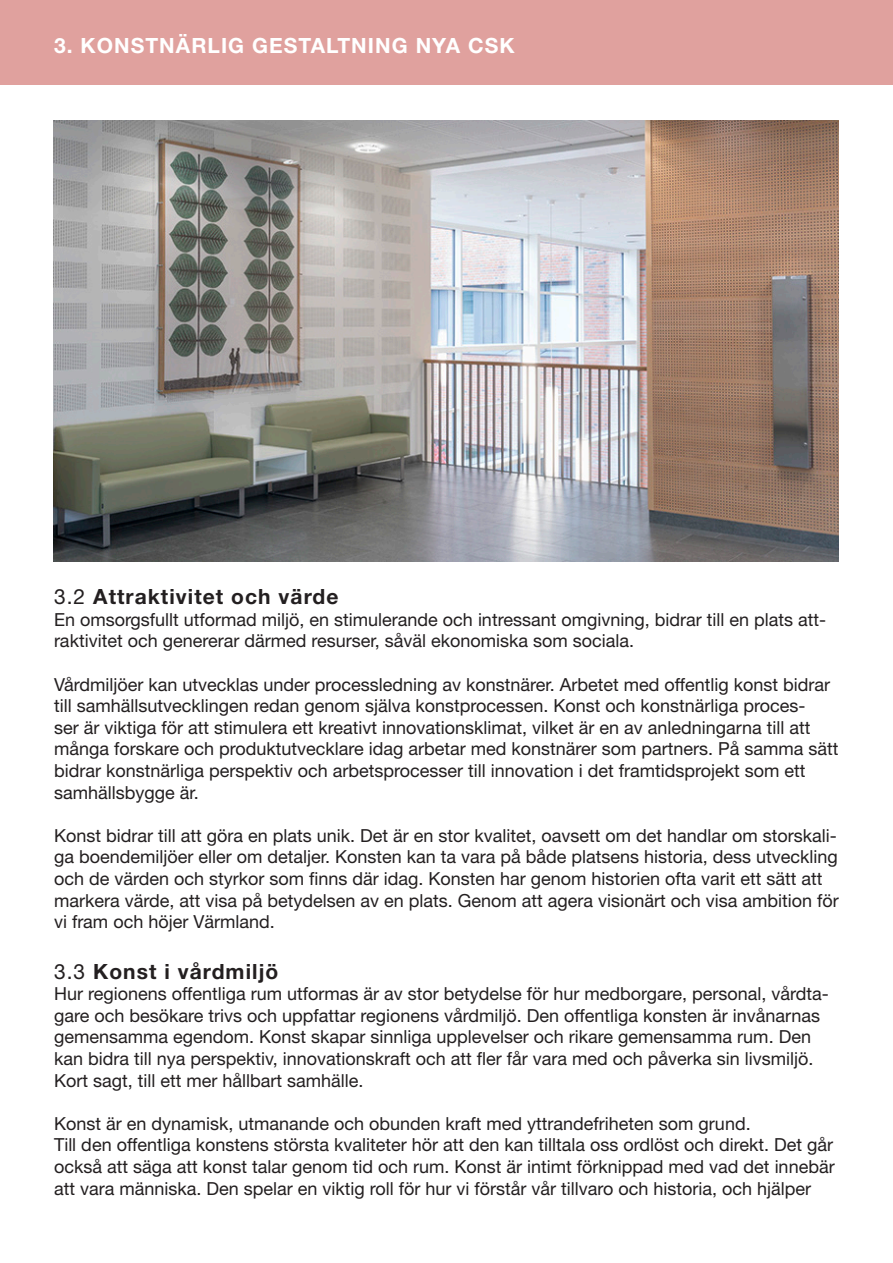
<style>
.page{position:relative;width:893px;height:1263px;background:#fff}
.page>*{position:absolute;margin:0;border:0;box-sizing:border-box;transform-origin:0 0}
.t1{font:700 21px "Helvetica Neue LT Pro";letter-spacing:.05em;color:#231f20}
.t2{font:700 21px "Helvetica Neue LT Pro";letter-spacing:.05em;color:#fff}
.t3{font:18px/21.6px "Helvetica Neue LT Pro";color:#231f20}
.s1{font-weight:400}
</style>
<div class="page">
<div style="left:0;top:0;width:893px;height:84px;background:#e0a19e"></div>
<img style="left:53px;top:120px;width:786px;height:442px">
<p class="t2" style="left:54px;top:33px;width:462px">3. KONSTNÄRLIG GESTALTNING NYA CSK</p>
<p class="t1" style="left:54px;top:584px;width:286px"><span class="s1">3.2</span> Attraktivitet och värde</p>
<p class="t3" style="left:54px;top:608px;width:774px">En omsorgsfullt utformad miljö, en stimulerande och intressant omgivning, bidrar till en plats att&shy;raktivitet och genererar därmed resurser, såväl ekonomiska som sociala.</p>
<p class="t3" style="left:54px;top:673px;width:786px">Vårdmiljöer kan utvecklas under processledning av konstnärer. Arbetet med offentlig konst bidrar till samhällsutvecklingen redan genom själva konstprocessen. Konst och konstnärliga proces-<br>ser är viktiga för att stimulera ett kreativt innovationsklimat, vilket är en av anledningarna till att många forskare och produktutvecklare idag arbetar med konstnärer som partners. På samma sätt bidrar konstnärliga perspektiv och arbetsprocesser till innovation i det framtidsprojekt som ett samhällsbygge är.</p>
<p class="t3" style="left:54px;top:824px;width:786px">Konst bidrar till att göra en plats unik. Det är en stor kvalitet, oavsett om det handlar om storskali&shy;ga boendemiljöer eller om detaljer. Konsten kan ta vara på både platsens historia, dess utveckling och de värden och styrkor som finns där idag. Konsten har genom historien ofta varit ett sätt att markera värde, att visa på betydelsen av en plats. Genom att agera visionärt och visa ambition för vi fram och höjer Värmland.</p>
<p class="t1" style="left:54px;top:958px;width:226px"><span class="s1">3.3</span> Konst i vårdmiljö</p>
<p class="t3" style="left:54px;top:982px;width:776px">Hur regionens offentliga rum utformas är av stor betydelse för hur medborgare, personal, vårdta&shy;gare och besökare trivs och uppfattar regionens vårdmiljö. Den offentliga konsten är invånarnas gemensamma egendom. Konst skapar sinnliga upplevelser och rikare gemensamma rum. Den kan bidra till nya perspektiv, innovationskraft och att fler får vara med och påverka sin livsmiljö.<br>Kort sagt, till ett mer hållbart samhälle.</p>
<p class="t3" style="left:54px;top:1112px;width:698px">Konst är en dynamisk, utmanande och obunden kraft med yttrandefriheten som grund.</p>
<p class="t3" style="left:54px;top:1134px;width:782px">Till den offentliga konstens största kvaliteter hör att den kan tilltala oss ordlöst och direkt. Det går också att säga att konst talar genom tid och rum. Konst är intimt förknippad med vad det innebär</p>
<p class="t3" style="left:54px;top:1177px;width:759px">att vara människa. Den spelar en viktig roll för hur vi förstår vår tillvaro och historia, och hjälper</p>
</div>
